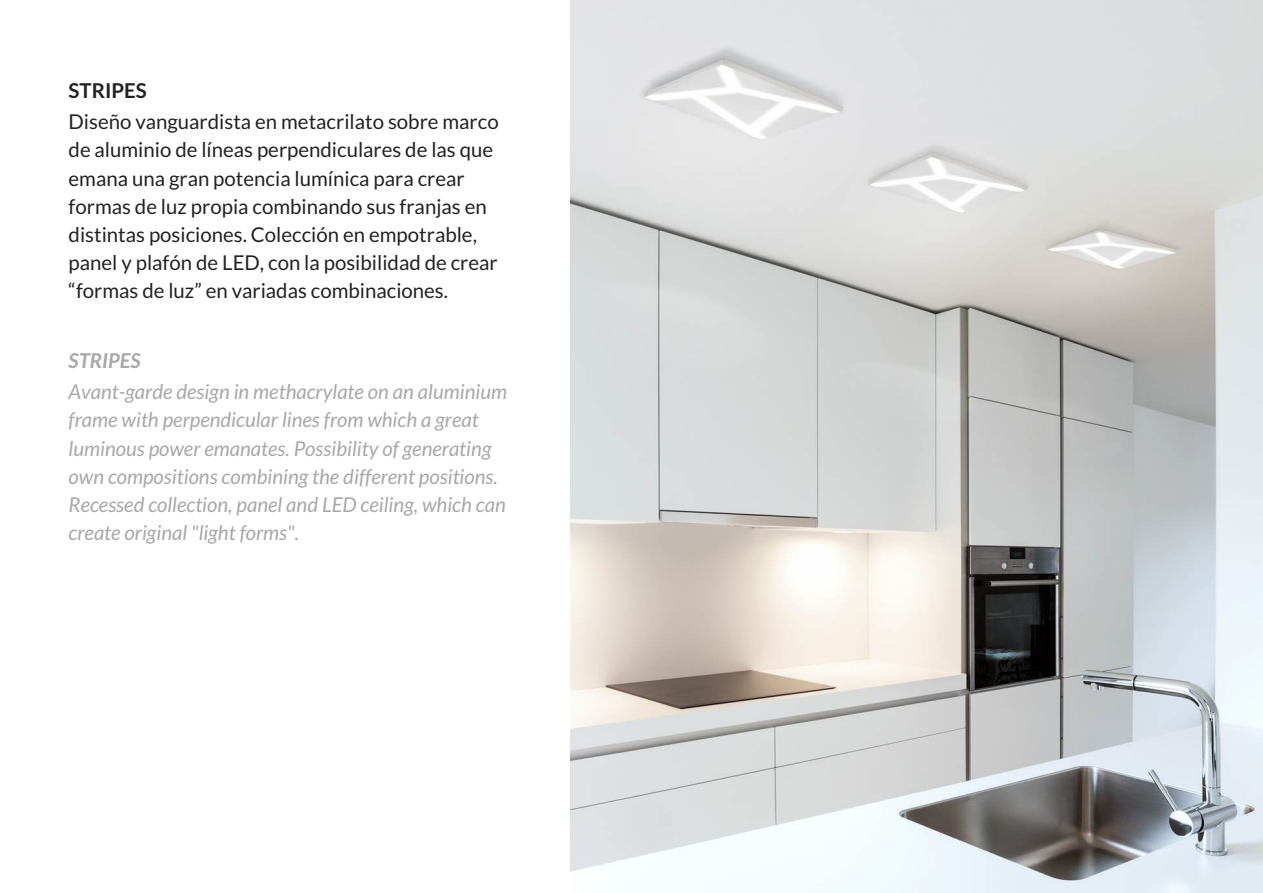
<style>
.page{position:relative;width:1263px;height:893px;background:#fff}
.page>*{position:absolute;margin:0;border:0;box-sizing:border-box;transform-origin:0 0}
.t1{font:20.4px/28px "Lato";color:#222}
.t2{font:italic 20.4px/28px "Lato";color:#a8a8a8}
.t3{font:700 20.4px "Lato";color:#222}
.t4{font:italic 700 20.4px "Lato";color:#a8a8a8}
</style>
<div class="page">
<img style="left:570px;top:0;width:693px;height:893px">
<p class="t3" style="left:69px;top:78px;width:80px">STRIPES</p>
<p class="t1" style="left:69px;top:107px;width:432px">Diseño vanguardista en metacrilato sobre marco de aluminio de líneas perpendiculares de las que emana una gran potencia lumínica para crear formas de luz propia combinando sus franjas en distintas posiciones. Colección en empotrable, panel y plafón de LED, con la posibilidad de crear “formas de luz” en variadas combinaciones.</p>
<p class="t4" style="left:69px;top:348px;width:74px">STRIPES</p>
<p class="t2" style="left:69px;top:377px;width:440px">Avant-garde design in methacrylate on an aluminium frame with perpendicular lines from which a great luminous power emanates. Possibility of generating own compositions combining the different positions.<br>Recessed collection, panel and LED ceiling, which can create original "light forms".</p>
</div>
